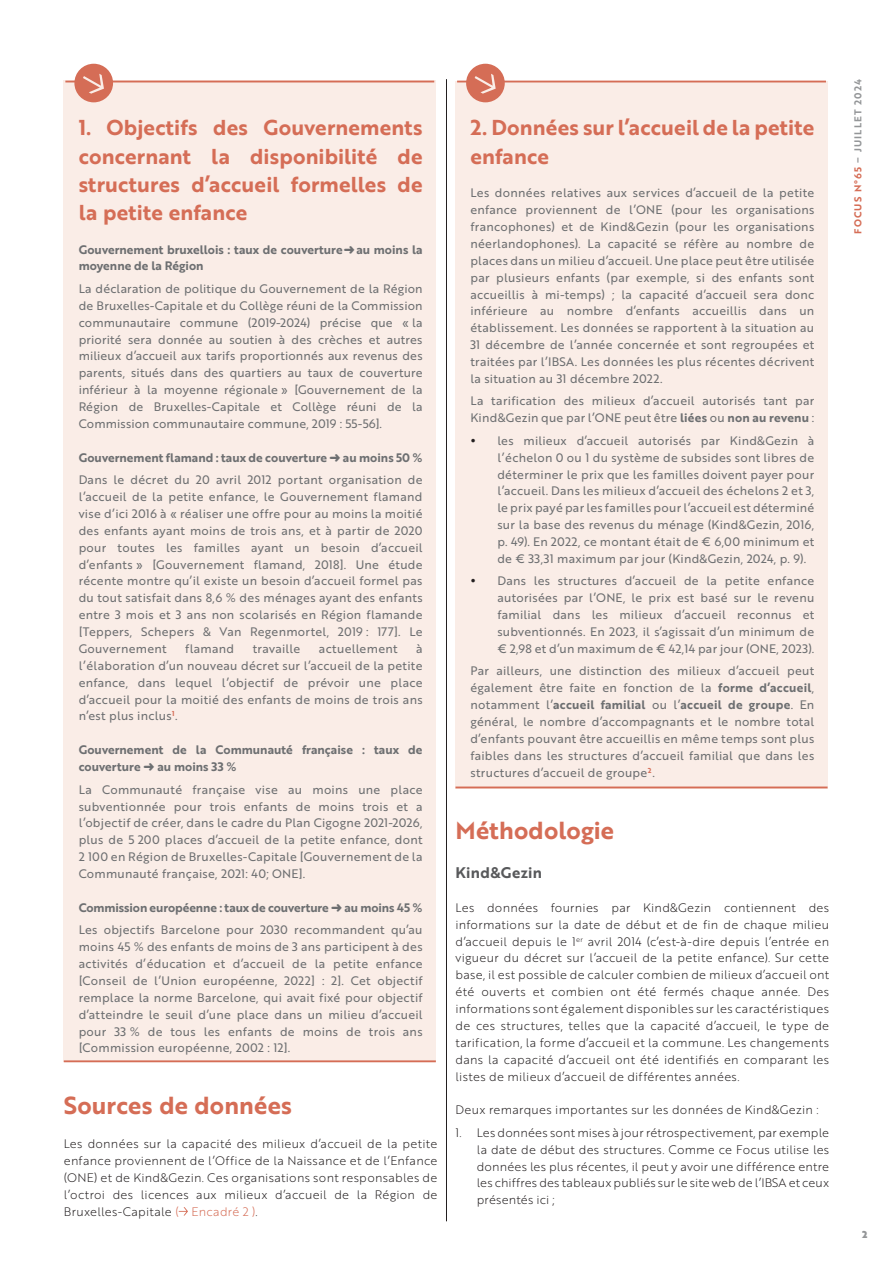
<style>
.page{position:relative;width:893px;height:1263px;background:#fff}
.page>*{position:absolute;margin:0;border:0;box-sizing:border-box;transform-origin:0 0}
.Bodytext{font:24px "Brother 1816 Bold";letter-spacing:.005em;color:#d56d56}
.Bodytext_Encadré{font:21px/28px "Brother 1816 Bold";letter-spacing:.01em;color:#d56d56;text-align:justify}
.Bodytext-2{font:15px "Brother 1816 Bold";letter-spacing:.025em;color:#58595b}
.Bodytext_Encadré-2{font:12px/16.8px "Brother 1816 Regular";letter-spacing:.02em;color:#6d6f71;text-align:justify}
.Bodytext-3{font:12px/16.8px "Brother 1816 Light";letter-spacing:.02em;color:#231f20;text-align:justify}
.Bodytext_Encadré-3{font:12px/16.8px "Brother 1816 Bold";letter-spacing:.005em;color:#6d6f71}
.t1{font:9.75px "Brother 1816 Bold";letter-spacing:.12em;color:#949698}
.t2{font:9.75px "Brother 1816 Black";color:#949698}
.s1{color:#d56d56}
.s2{font-family:"Brother 1816 Bold"}
</style>
<div class="page">
<div style="left:455px;top:81px;width:373px;height:707px;background:#faede7"></div>
<hr style="left:455px;top:786px;width:373px;height:2px;background:#d56d56">
<div style="left:64px;top:81px;width:372px;height:981px;background:#faede7"></div>
<hr style="left:64px;top:1060px;width:372px;height:2px;background:#d56d56">
<svg style="left:179px;top:1207px;width:9px;height:8px"></svg>
<hr style="left:65px;top:81px;width:369px;height:1px;background:#d56d56">
<div style="left:75px;top:65px;width:37px;height:36px;background:#d56d56;border-radius:50%"></div>
<div style="left:74px;top:64px;width:39px;height:38px;border:2px solid #d56d56;border-radius:50%"></div>
<svg style="left:83px;top:74px;width:21px;height:20px"></svg>
<hr style="left:457px;top:81px;width:369px;height:1px;background:#d56d56">
<div style="left:467px;top:65px;width:37px;height:36px;background:#d56d56;border-radius:50%"></div>
<div style="left:466px;top:64px;width:39px;height:38px;border:2px solid #d56d56;border-radius:50%"></div>
<svg style="left:475px;top:74px;width:21px;height:20px"></svg>
<hr style="left:446px;top:79px;width:1px;height:1142px;background:#231f20">
<p class="Bodytext_Encadré" style="left:79px;top:113px;width:345px">1. Objectifs des Gouvernements concernant la disponibilité de structures d’accueil formelles de la petite enfance</p>
<p class="Bodytext_Encadré-3" style="left:79px;top:240px;width:345px">Gouvernement bruxellois : taux de couverture➜au moins la moyenne de la Région</p>
<p class="Bodytext_Encadré-2" style="left:79px;top:280px;width:345px">La déclaration de politique du Gouvernement de la Région de Bruxelles-Capitale et du Collège réuni de la Commission communautaire commune (2019-2024) précise que « la priorité sera donnée au soutien à des crèches et autres milieux d’accueil aux tarifs proportionnés aux revenus des parents, situés dans des quartiers au taux de couverture inférieur à la moyenne régionale » [Gouvernement de la Région de Bruxelles-Capitale et Collège réuni de la Commission communautaire commune, 2019 : 55-56].</p>
<p class="Bodytext_Encadré-3" style="left:79px;top:449px;width:345px">Gouvernement flamand : taux de couverture ➜ au moins 50 %</p>
<p class="Bodytext_Encadré-2" style="left:79px;top:471px;width:345px">Dans le décret du 20 avril 2012 portant organisation de l’accueil de la petite enfance, le Gouvernement flamand vise d’ici 2016 à « réaliser une offre pour au moins la moitié des enfants ayant moins de trois ans, et à partir de 2020 pour toutes les familles ayant un besoin d’accueil d’enfants » [Gouvernement flamand, 2018]. Une étude récente montre qu’il existe un besoin d’accueil formel pas du tout satisfait dans 8,6 % des ménages ayant des enfants entre 3 mois et 3 ans non scolarisés en Région flamande [Teppers, Schepers &amp; Van Regenmortel, 2019 : 177]. Le Gouvernement</p>
<p class="Bodytext_Encadré-2" style="left:79px;top:640px;width:345px;text-indent:337px">à l’élaboration d’un nouveau décret sur l’accueil de la petite enfance, dans lequel l’objectif de prévoir une place d’accueil pour la moitié des enfants de moins de trois ans n’est plus inclus<sup>1</sup>.</p>
<p class="Bodytext_Encadré-3" style="left:79px;top:741px;width:345px">Gouvernement de la Communauté française : taux de couverture ➜ au moins 33 %</p>
<p class="Bodytext_Encadré-2" style="left:79px;top:780px;width:345px">La Communauté française vise au moins une place subventionnée pour trois enfants de moins trois et a l’objectif de créer, dans le cadre du Plan Cigogne 2021-2026, plus de 5 200 places d’accueil de la petite enfance, dont 2 100 en Région de Bruxelles-Capitale [Gouvernement de la Communauté française, 2021: 40; ONE].</p>
<p class="Bodytext_Encadré-3" style="left:79px;top:899px;width:345px">Commission européenne : taux de couverture ➜ au moins 45 %</p>
<p class="Bodytext_Encadré-2" style="left:79px;top:921px;width:345px">Les objectifs Barcelone pour 2030 recommandent qu’au moins 45 % des enfants de moins de 3 ans participent à des activités d’éducation et d’accueil de la petite enfance [Conseil de l’Union européenne, 2022] : 2]. Cet objectif remplace la norme Barcelone, qui avait fixé pour objectif d’atteindre le seuil d’une place dans un milieu d’accueil pour 33 % de tous les enfants de moins de trois ans [Commission européenne, 2002 : 12].</p>
<p class="Bodytext_Encadré-2" style="left:185px;top:640px;width:50px">flamand</p>
<p class="Bodytext_Encadré-2" style="left:253px;top:640px;width:49px">travaille</p>
<p class="Bodytext_Encadré-2" style="left:319px;top:640px;width:80px">actuellement</p>
<p class="Bodytext" style="left:64px;top:1087px;width:230px">Sources de données</p>
<p class="Bodytext-3" style="left:64px;top:1135px;width:375px">Les données sur la capacité des milieux d’accueil de la petite enfance proviennent de l’Office de la Naissance et de l’Enfance (ONE) et de Kind&amp;Gezin. Ces organisations sont responsables de l’octroi des licences aux milieux d’accueil de la Région de Bruxelles-Capitale <span class="s1">( Encadré 2 )</span>.</p>
<p class="Bodytext_Encadré" style="left:470px;top:113px;width:345px">2. Données sur l’accueil de la petite enfance</p>
<p class="Bodytext_Encadré-2" style="left:470px;top:184px;width:345px">Les données relatives aux services d’accueil de la petite enfance proviennent de l’ONE (pour les organisations francophones) et de Kind&amp;Gezin (pour les organisations néerlandophones). La capacité se réfère au nombre de places dans un milieu d’accueil. Une place peut être utilisée par plusieurs enfants (par exemple, si des enfants sont accueillis à mi-temps) ; la capacité d’accueil sera donc inférieure au nombre d’enfants accueillis dans un établissement. Les données se rapportent à la situation au 31 décembre de l’année concernée et sont regroupées et traitées par l’IBSA. Les données les plus récentes décrivent la situation au 31 décembre 2022.</p>
<p class="Bodytext_Encadré-2" style="left:470px;top:392px;width:345px">La tarification des milieux d’accueil autorisés tant par<br>Kind&amp;Gezin que par l’ONE peut être <span class="s2">liées</span> ou <span class="s2">non au revenu</span> :</p>
<p class="Bodytext_Encadré-2" style="left:497px;top:432px;width:318px">les milieux d’accueil autorisés par Kind&amp;Gezin à l’échelon 0 ou 1 du système de subsides sont libres de déterminer le prix que les familles doivent payer pour l’accueil. Dans les milieux d’accueil des échelons 2 et 3, le prix payé par les familles pour l’accueil est déterminé sur la base des revenus du ménage (Kind&amp;Gezin, 2016, p. 49). En 2022, ce montant était de € 6,00 minimum et de € 33,31 maximum par jour (Kind&amp;Gezin, 2024, p. 9).</p>
<p class="Bodytext_Encadré-2" style="left:497px;top:572px;width:318px">Dans les structures d’accueil de la petite enfance autorisées par l’ONE, le prix est basé sur le revenu familial dans les milieux d’accueil reconnus et subventionnés. En 2023, il s’agissait d’un minimum de € 2,98 et d’un maximum de € 42,14 par jour (ONE, 2023).</p>
<p class="Bodytext_Encadré-2" style="left:470px;top:662px;width:345px">Par ailleurs, une distinction des milieux d’accueil peut également être faite en fonction de la <span class="s2">forme d’accueil</span>, notamment l’<span class="s2">accueil familial</span> ou l’<span class="s2">accueil de groupe</span>. En général, le nombre d’accompagnants et le nombre total d’enfants pouvant être accueillis en même temps sont plus faibles dans les structures d’accueil familial que dans les structures d’accueil de groupe<sup>2</sup>.</p>
<p class="Bodytext" style="left:455px;top:812px;width:160px">Méthodologie</p>
<p class="Bodytext-2" style="left:455px;top:861px;width:88px">Kind&amp;Gezin</p>
<p class="Bodytext-3" style="left:455px;top:898px;width:375px">Les données fournies par Kind&amp;Gezin contiennent des informations sur la date de début et de fin de chaque milieu d’accueil depuis le 1<sup>er</sup> avril 2014 (c’est-à-dire depuis l’entrée en vigueur du décret sur l’accueil de la petite enfance). Sur cette base, il est possible de calculer combien de milieux d’accueil ont été ouverts et combien ont été fermés chaque année. Des informations sont également disponibles sur les caractéristiques de ces structures, telles que la capacité d’accueil, le type de tarification, la forme d’accueil et la commune. Les changements dans la capacité d’accueil ont été identifiés en comparant les listes de milieux d’accueil de différentes années.</p>
<p class="Bodytext-3" style="left:455px;top:1101px;width:365px">Deux remarques importantes sur les données de Kind&amp;Gezin :</p>
<p class="Bodytext-3" style="left:477px;top:1123px;width:354px;text-indent:-21px">1. Les données sont mises à jour rétrospectivement, par exemple la date de début des structures. Comme ce Focus utilise les données les plus récentes, il peut y avoir une différence entre les chiffres des tableaux publiés sur le site web de l’IBSA et ceux présentés ici ;</p>
<p class="t1" style="left:851px;top:234px;width:156px;rotate:-90deg"><span class="s1">FOCUS N°65</span> – JUILLET 2024</p>
<p class="t2" style="left:862px;top:1227px;width:7px">2</p>
</div>
